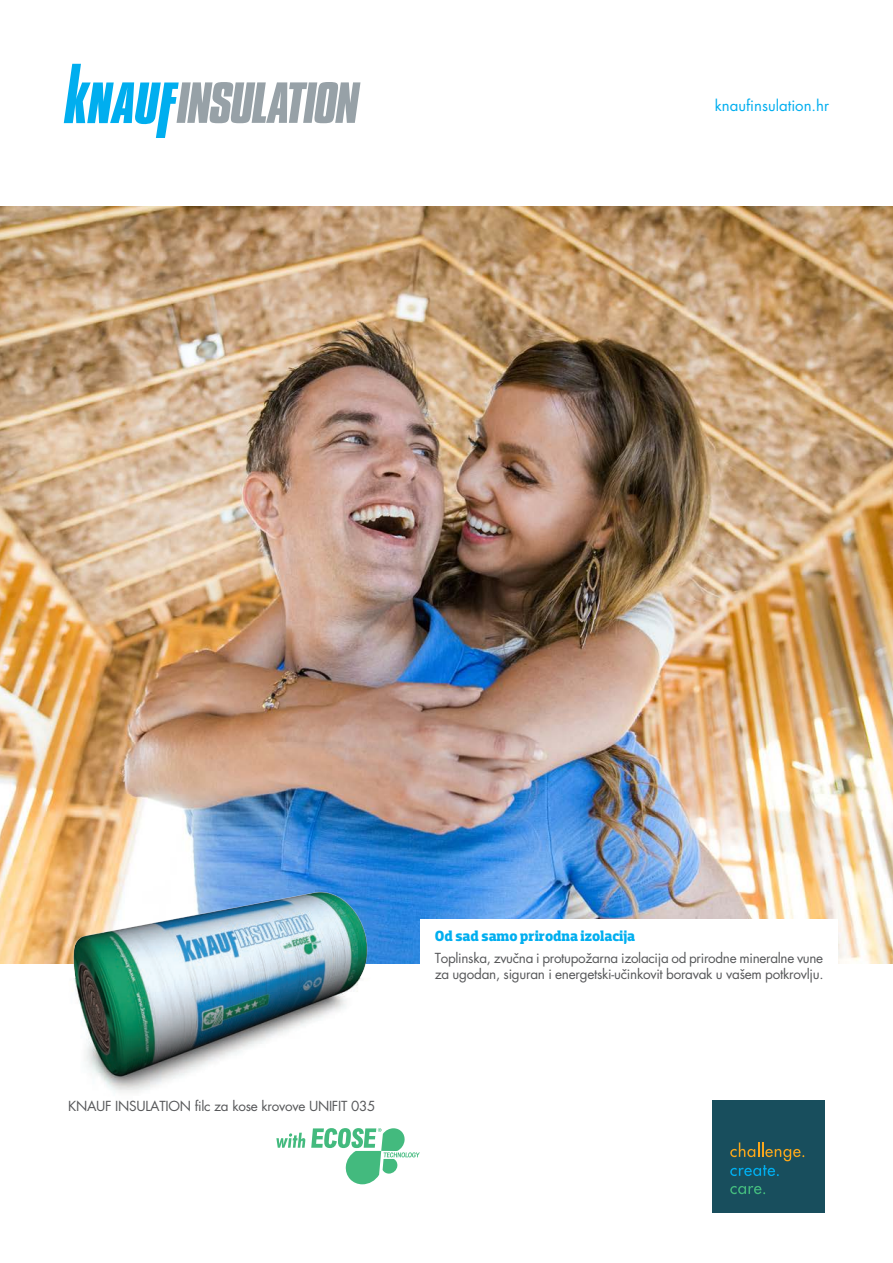
<style>
.page{position:relative;width:893px;height:1263px;background:#fff}
.page>*{position:absolute;margin:0;border:0;box-sizing:border-box;transform-origin:0 0}
.t1{font:700 15px "Dobra Slab";color:#00aeef}
.t2{font:15px "Futura X";color:#00aeef}
.t3{font:13.5px/16.2px "Futura X";letter-spacing:-.02em;color:#57585a}
</style>
<div class="page">
<img style="left:0;top:206px;width:893px;height:757px">
<div style="left:421px;top:919px;width:417px;height:97px;background:#fff"></div>
<svg style="left:64px;top:64px;width:296px;height:74px"></svg>
<div style="left:712px;top:1100px;width:113px;height:113px;background:#184e5d"></div>
<svg style="left:730px;top:1142px;width:74px;height:34px"></svg>
<svg style="left:730px;top:1186px;width:35px;height:8px"></svg>
<img style="left:24px;top:785px;width:380px;height:358px">
<svg style="left:276px;top:1133px;width:29px;height:15px"></svg>
<svg style="left:311px;top:1128px;width:109px;height:56px"></svg>
<p class="t2" style="left:715px;top:95px;width:116px">knaufinsulation.hr</p>
<p class="t3" style="left:68px;top:1098px;width:309px">KNAUF INSULATION filc za kose krovove UNIFIT 035</p>
<p class="t1" style="left:435px;top:927px;width:202px">Od sad samo prirodna izolacija</p>
<p class="t3" style="left:435px;top:950px;width:390px">Toplinska, zvučna i protupožarna izolacija od prirodne mineralne vune za ugodan, siguran i energetski-učinkovit boravak u vašem potkrovlju.</p>
</div>
